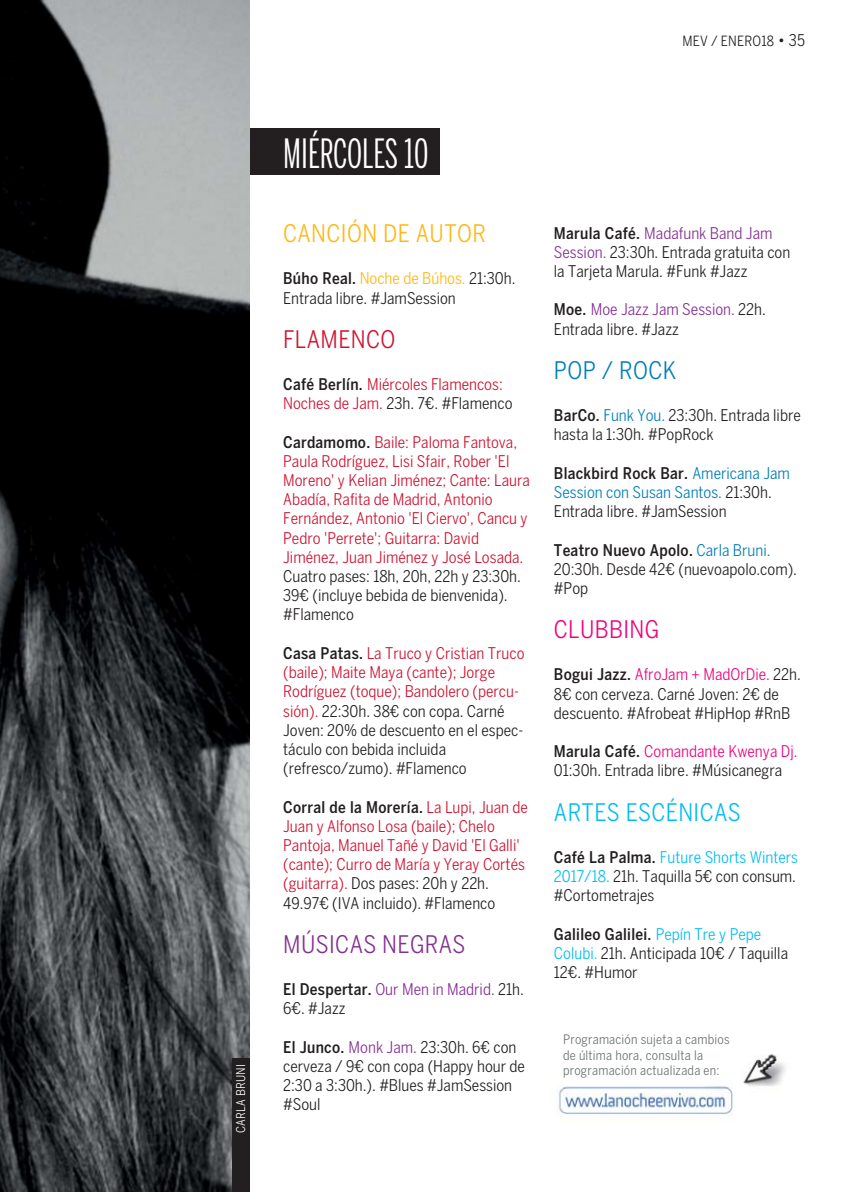
<style>
.page{position:relative;width:849px;height:1192px;background:#fff}
.page>*{position:absolute;margin:0;border:0;box-sizing:border-box;transform-origin:0 0}
.t1{font:ultra-condensed 40px "Benton Sans";color:#fff}
.t2{font:condensed 24px "Benton Sans";letter-spacing:.015em;color:#00bdf2}
.t3{font:condensed 24px "Benton Sans";letter-spacing:.015em;color:#fdb813}
.t4{font:condensed 24px "Benton Sans";letter-spacing:.015em;color:#843092}
.t5{font:condensed 24px "Benton Sans";letter-spacing:.015em;color:#007eb6}
.t6{font:condensed 24px "Benton Sans";letter-spacing:.015em;color:#ed037c}
.t7{font:condensed 24px "Benton Sans";letter-spacing:.015em;color:#ce1432}
.t8{font:condensed 16px/19.2px "Benton Sans";color:#231f20}
.t9{font:condensed 16px/19.2px "Benton Sans";color:#ce1432}
.t10{font:condensed 16px/19.2px "Benton Sans";color:#007eb6}
.t11{font:condensed 16px/19.2px "Benton Sans";color:#843092}
.t12{font:condensed 14px "Benton Sans";letter-spacing:.015em;color:#231f20}
.t13{font:condensed 13px/15.6px "Benton Sans";letter-spacing:.015em;color:#6b7472}
.t14{font:condensed 12px "Benton Sans";letter-spacing:.015em;color:#fff}
.s1{font-size:16px}
.s2{font-weight:500}
.s3{color:#fdb813}
.s4{font-weight:500;color:#231f20}
.s5{color:#231f20}
.s6{color:#ce1432}
.s7{color:#843092}
.s8{color:#007eb6}
.s9{color:#ed037c}
.s10{color:#00bdf2}
</style>
<div class="page">
<div style="left:174px;top:128px;width:266px;height:47px;background:#231f20"></div>
<img style="left:0;top:0;width:250px;height:1191px">
<div style="left:232px;top:1058px;width:18px;height:133px;background:#231f20"></div>
<img style="left:559px;top:1054px;width:226px;height:62px">
<p class="t14" style="left:236px;top:1132px;width:70px;rotate:-90deg">CARLA BRUNI</p>
<p class="t12" style="left:682px;top:35px;width:124px">MEV / ENERO18 <span class="s1">• 35</span></p>
<h1 class="t1" style="left:283px;top:138px;width:147px">MIÉRCOLES 10</h1>
<h2 class="t3" style="left:283px;top:224px;width:204px">CANCIÓN DE AUTOR</h2>
<p class="t8" style="left:283px;top:270px;width:234px"><span class="s2">Búho Real.</span> <span class="s3">Noche de Búhos.</span> 21:30h.<br>Entrada libre. #JamSession</p>
<h2 class="t7" style="left:283px;top:330px;width:114px">FLAMENCO</h2>
<p class="t9" style="left:283px;top:376px;width:231px"><span class="s4">Café Berlín.</span> Miércoles Flamencos:<br>Noches de Jam. <span class="s5">23h. 7€. #Flamenco</span></p>
<p class="t9" style="left:283px;top:433px;width:248px"><span class="s4">Cardamomo.</span> Baile: Paloma Fantova, Paula Rodríguez, Lisi Sfair, Rober 'El Moreno' y Kelian Jiménez; Cante: Laura Abadía, Rafita de Madrid, Antonio Fernández, Antonio 'El Ciervo', Cancu y Pedro 'Perrete'; Guitarra: David Jiménez, Juan Jiménez y José Losada.</p>
<p class="t8" style="left:283px;top:568px;width:239px">Cuatro pases: 18h, 20h, 22h y 23:30h.<br>39€ (incluye bebida de bienvenida). #Flamenco</p>
<p class="t8" style="left:283px;top:645px;width:243px"><span class="s2">Casa Patas.</span> <span class="s6">La Truco y Cristian Truco (baile); Maite Maya (cante); Jorge Rodríguez (toque); Bandolero (percu&shy;sión).</span> 22:30h. 38€ con copa. Carné Joven: 20% de descuento en el espec&shy;táculo con bebida incluida (refresco/zumo). #Flamenco</p>
<p class="t9" style="left:283px;top:798px;width:246px"><span class="s4">Corral de la Morería.</span> La Lupi, Juan de Juan y Alfonso Losa (baile); Chelo Pantoja, Manuel Tañé y David 'El Galli' (cante); Curro de María y Yeray Cortés (guitarra). <span class="s5">Dos pases: 20h y 22h.<br>49.97€ (IVA incluido). #Flamenco</span></p>
<h2 class="t4" style="left:283px;top:935px;width:184px">MÚSICAS NEGRAS</h2>
<p class="t11" style="left:283px;top:981px;width:242px"><span class="s4">El Despertar.</span> Our Men in Madrid. <span class="s5">21h.<br>6€. #Jazz</span></p>
<p class="t8" style="left:283px;top:1038px;width:243px"><span class="s2">El Junco.</span> <span class="s7">Monk Jam.</span> 23:30h. 6€ con cerveza / 9€ con copa (Happy hour de<br>2:30 a 3:30h.). #Blues #JamSession #Soul</p>
<p class="t8" style="left:554px;top:225px;width:238px"><span class="s2">Marula Café.</span> <span class="s7">Madafunk Band Jam<br>Session.</span> 23:30h. Entrada gratuita con la Tarjeta Marula. #Funk #Jazz</p>
<p class="t8" style="left:554px;top:301px;width:213px"><span class="s2">Moe.</span> <span class="s7">Moe Jazz Jam Session.</span> 22h.<br>Entrada libre. #Jazz</p>
<h2 class="t5" style="left:554px;top:361px;width:124px">POP / ROCK</h2>
<p class="t8" style="left:554px;top:407px;width:248px"><span class="s2">BarCo.</span> <span class="s8">Funk You.</span> 23:30h. Entrada libre hasta la 1:30h. #PopRock</p>
<p class="t10" style="left:554px;top:465px;width:237px"><span class="s4">Blackbird Rock Bar.</span> Americana Jam<br>Session con Susan Santos. <span class="s5">21:30h.<br>Entrada libre. #JamSession</span></p>
<p class="t8" style="left:554px;top:541px;width:245px"><span class="s2">Teatro Nuevo Apolo.</span> <span class="s8">Carla Bruni.<br></span>20:30h. Desde 42€ (nuevoapolo.com). #Pop</p>
<h2 class="t6" style="left:554px;top:620px;width:107px">CLUBBING</h2>
<p class="t8" style="left:554px;top:666px;width:248px"><span class="s2">Bogui Jazz.</span> <span class="s9">AfroJam + MadOrDie.</span> 22h.<br>8€ con cerveza. Carné Joven: 2€ de descuento. #Afrobeat #HipHop #RnB</p>
<p class="t8" style="left:554px;top:743px;width:245px"><span class="s2">Marula Café.</span> <span class="s9">Comandante Kwenya Dj.<br></span>01:30h. Entrada libre. #Músicanegra</p>
<h2 class="t2" style="left:554px;top:803px;width:188px">ARTES ESCÉNICAS</h2>
<p class="t8" style="left:554px;top:849px;width:246px"><span class="s2">Café La Palma.</span> <span class="s10">Future Shorts Winters<br>2017/18.</span> 21h. Taquilla 5€ con consum. #Cortometrajes</p>
<p class="t8" style="left:554px;top:925px;width:236px"><span class="s2">Galileo Galilei.</span> <span class="s10">Pepín Tre y Pepe<br>Colubi.</span> 21h. Anticipada 10€ / Taquilla<br>12€. #Humor</p>
<p class="t13" style="left:563px;top:1032px;width:168px">Programación sujeta a cambios de última hora, consulta la programación actualizada en:</p>
</div>
